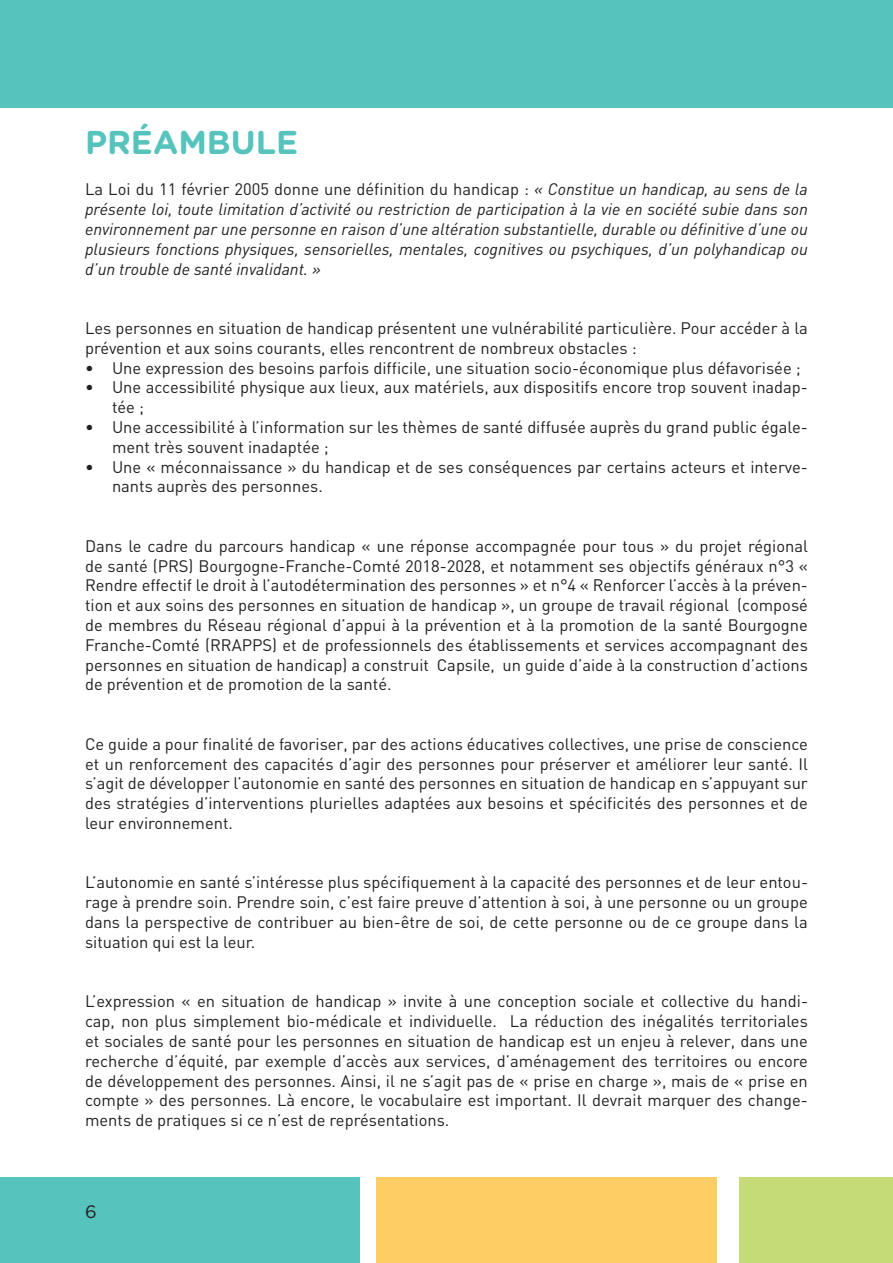
<style>
.page{position:relative;width:893px;height:1263px;background:#fff}
.page>*{position:absolute;margin:0;border:0;box-sizing:border-box;transform-origin:0 0}
.t1{font:700 33px "Gotham Rounded";color:#56c3bd}
.t2{font:18px "Gotham Rounded";color:#231f20}
.t3{font:500 16.5px/19.8px "DIN";color:#231f20}
.t4{font:italic 16.5px/19.8px "DIN";color:#231f20;text-align:justify}
.s1{font-weight:500;font-style:normal}
</style>
<div class="page">
<div style="left:0;top:1178px;width:359px;height:85px;background:#56c3bd"></div>
<div style="left:376px;top:1178px;width:340px;height:85px;background:#fecd63"></div>
<div style="left:740px;top:1178px;width:153px;height:85px;background:#c4db77"></div>
<div style="left:0;top:0;width:893px;height:108px;background:#56c3bd"></div>
<h1 class="t1" style="left:85px;top:118px;width:145px">PRÉAMBUL</h1>
<h1 class="t1" style="left:276px;top:118px;width:24px">E</h1>
<p class="t4" style="left:85px;top:179px;width:724px"><span class="s1">La Loi du 11 février 2005 donne une définition du handicap :</span> « Constitue un handicap, au sens de la présente loi, toute limitation d’activité ou restriction de participation à la vie en société subie dans son environnement par une personne en raison d’une altération substantielle, durable ou définitive d’une ou plusieurs fonctions physiques, sensorielles, mentales, cognitives ou psychiques, d’un polyhandicap ou d’un trouble de santé invalidant. »</p>
<p class="t3" style="left:85px;top:318px;width:724px">Les personnes en situation de handicap présentent une vulnérabilité particulière. Pour accéder à la prévention et aux soins courants, elles rencontrent de nombreux obstacles :</p>
<p class="t3" style="left:85px;top:357px;width:717px">• Une expression des besoins parfois difficile, une situation socio-économique plus défavorisée ;</p>
<p class="t3" style="left:112px;top:377px;width:697px;text-indent:-27px">• Une accessibilité physique aux lieux, aux matériels, aux dispositifs encore trop souvent inadap&shy;tée ;</p>
<p class="t3" style="left:112px;top:417px;width:697px;text-indent:-27px">• Une accessibilité à l’information sur les thèmes de santé diffusée auprès du grand public égale&shy;ment très souvent inadaptée ;</p>
<p class="t3" style="left:112px;top:456px;width:697px;text-indent:-27px">• Une « méconnaissance » du handicap et de ses conséquences par certains acteurs et interve&shy;nants auprès des personnes.</p>
<p class="t3" style="left:85px;top:536px;width:724px;text-align:justify">Dans le cadre du parcours handicap « une réponse accompagnée pour tous » du projet régional de santé (PRS) Bourgogne-Franche-Comté 2018-2028, et notamment ses objectifs généraux n°3 « Rendre effectif le droit à l’autodétermination des personnes » et n°4 « Renforcer l’accès à la préven&shy;tion et aux soins des personnes en situation de handicap », un groupe de travail régional (composé de membres du Réseau régional d’appui à la prévention et à la promotion de la santé Bourgogne Franche-Comté (RRAPPS) et de professionnels des établissements et services accompagnant des personnes en situation de handicap) a construit Capsile, un guide d’aide à la construction d’actions de prévention et de promotion de la santé.</p>
<p class="t3" style="left:85px;top:734px;width:724px;text-align:justify">Ce guide a pour finalité de favoriser, par des actions éducatives collectives, une prise de conscience et un renforcement des capacités d’agir des personnes pour préserver et améliorer leur santé. Il s’agit de développer l’autonomie en santé des personnes en situation de handicap en s’appuyant sur des stratégies d’interventions plurielles adaptées aux besoins et spécificités des personnes et de leur environnement.</p>
<p class="t3" style="left:85px;top:872px;width:724px;text-align:justify">L’autonomie en santé s’intéresse plus spécifiquement à la capacité des personnes et de leur entou&shy;rage à prendre soin. Prendre soin, c’est faire preuve d’attention à soi, à une personne ou un groupe dans la perspective de contribuer au bien-être de soi, de cette personne ou de ce groupe dans la situation qui est la leur.</p>
<p class="t3" style="left:85px;top:991px;width:724px;text-align:justify">L’expression « en situation de handicap » invite à une conception sociale et collective du handi&shy;cap, non plus simplement bio-médicale et individuelle. La réduction des inégalités territoriales et sociales de santé pour les personnes en situation de handicap est un enjeu à relever, dans une recherche d’équité, par exemple d’accès aux services, d’aménagement des territoires ou encore de développement des personnes. Ainsi, il ne s’agit pas de « prise en charge », mais de « prise en compte » des personnes. Là encore, le vocabulaire est important. Il devrait marquer des change&shy;ments de pratiques si ce n’est de représentations.</p>
<p class="t2" style="left:85px;top:1199px;width:13px">6</p>
</div>
